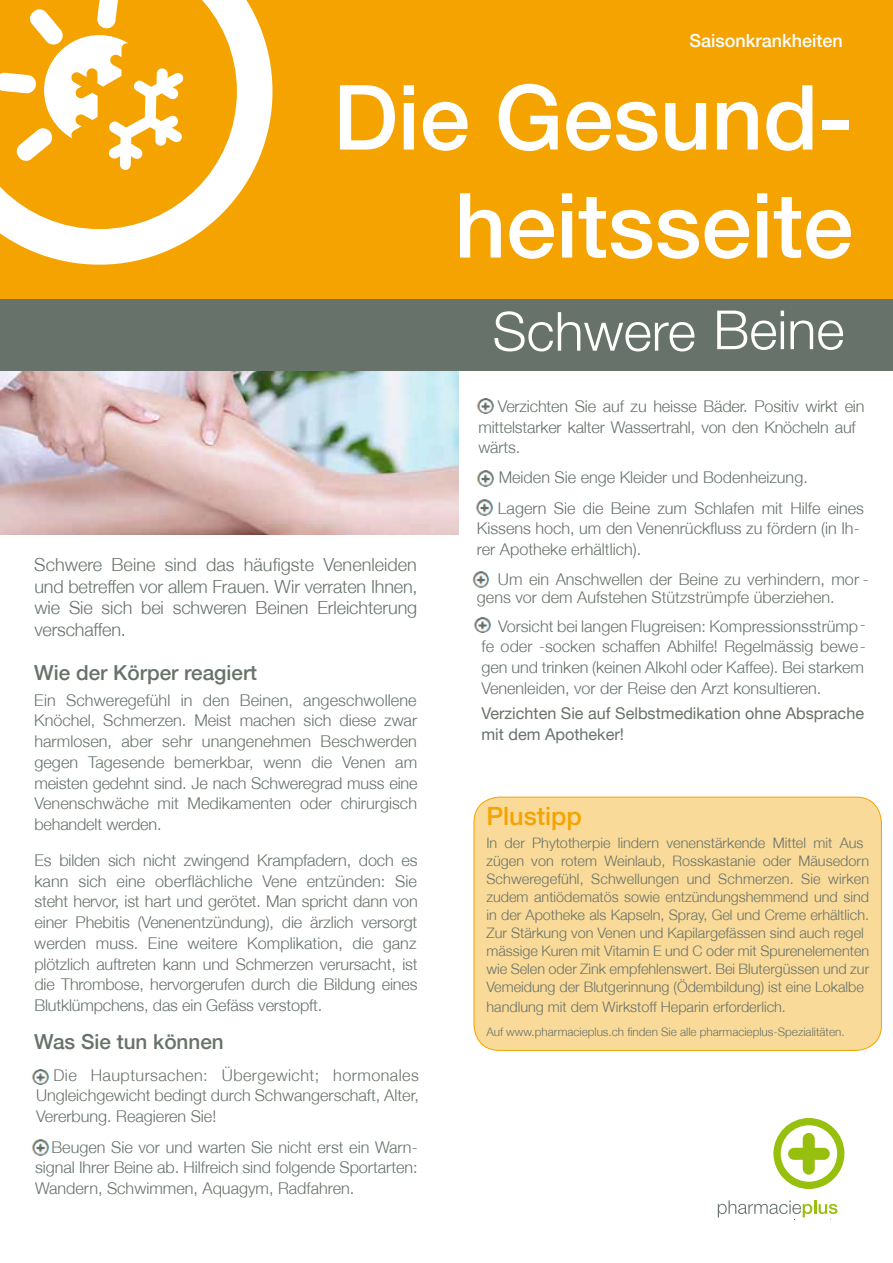
<style>
.page{position:relative;width:893px;height:1263px;background:#fff}
.page>*{position:absolute;margin:0;border:0;box-sizing:border-box;transform-origin:0 0}
.t1{font:500 90px/108px "Helvetica Neue";color:#fff;text-align:right}
.t2{font:300 54px "Helvetica Neue";color:#fff}
.t3{font:500 25.2px "Helvetica Neue";color:#f4a300}
.t4{font:500 20.7px "Helvetica Neue";color:#677269}
.t5{font:300 18px/21.6px "Helvetica Neue";letter-spacing:-.005em;color:#677269;text-align:justify}
.t6{font:500 18px "Helvetica Neue";color:#fff}
.t7{font:300 16.2px/20.7px "Helvetica Neue";color:#677269;text-align:justify}
.t8{font:16.2px/20.7px "Helvetica Neue";color:#677269}
.t9{font:300 14.4px/18px "Helvetica Neue";color:#677269}
.t10{font:300 11.7px "Helvetica Neue";color:#677269}
</style>
<div class="page">
<img style="left:0;top:370px;width:459px;height:164px">
<div style="left:0;top:0;width:893px;height:299px;background:#f4a300"></div>
<div style="left:0;top:299px;width:893px;height:71px;background:#67726b"></div>
<svg style="left:773px;top:1118px;width:71px;height:71px"></svg>
<svg style="left:718px;top:1200px;width:119px;height:20px"></svg>
<img style="left:31px;top:1069px;width:18px;height:16px">
<img style="left:476px;top:398px;width:18px;height:16px">
<img style="left:31px;top:1139px;width:18px;height:17px">
<img style="left:476px;top:470px;width:18px;height:17px">
<img style="left:475px;top:499px;width:18px;height:17px">
<img style="left:472px;top:571px;width:18px;height:17px">
<img style="left:473px;top:617px;width:18px;height:16px">
<div style="left:474px;top:797px;width:407px;height:253px;background:#fada99;border-radius:26px"></div>
<div style="left:474px;top:797px;width:408px;height:254px;border:1px solid #f4a300;border-radius:26px"></div>
<svg style="left:0;top:0;width:273px;height:265px"></svg>
<svg style="left:0;top:0;width:184px;height:170px"></svg>
<p class="t6" style="left:689px;top:30px;width:155px">Saisonkrankheiten</p>
<h1 class="t1" style="left:333px;top:63px;width:522px">Die Gesund&shy;heitsseite</h1>
<h2 class="t2" style="left:493px;top:298px;width:353px">Schwere Beine</h2>
<p class="t5" style="left:34px;top:553px;width:385px">Schwere Beine sind das häufigste Venenleiden und betreffen vor allem Frauen. Wir verraten Ihnen, wie Sie sich bei schweren Beinen Erleichterung verschaffen.</p>
<p class="t4" style="left:34px;top:660px;width:224px">Wie der Körper reagiert</p>
<p class="t7" style="left:34px;top:689px;width:385px">Ein Schweregefühl in den Beinen, angeschwollene Knöchel, Schmerzen. Meist machen sich diese zwar harmlosen, aber sehr unangenehmen Beschwerden gegen Tagesende bemerkbar, wenn die Venen am meisten gedehnt sind. Je nach Schweregrad muss eine Venenschwäche mit Medikamenten oder chirurgisch behandelt werden.</p>
<p class="t7" style="left:34px;top:849px;width:385px">Es bilden sich nicht zwingend Krampfadern, doch es kann sich eine oberflächliche Vene entzünden: Sie steht hervor, ist hart und gerötet. Man spricht dann von einer Phebitis (Venenentzündung), die ärzlich versorgt werden muss. Eine weitere Komplikation, die ganz plötzlich auftreten kann und Schmerzen verursacht, ist die Thrombose, hervorgerufen durch die Bildung eines Blutklümpchens, das ein Gefäss verstopft.</p>
<p class="t4" style="left:34px;top:1030px;width:191px">Was Sie tun können</p>
<p class="t7" style="left:36px;top:1064px;width:384px;text-indent:17px">Die Hauptursachen: Übergewicht; hormonales Ungleichgewicht bedingt durch Schwangerschaft, Alter, Vererbung. Reagieren Sie!</p>
<p class="t7" style="left:35px;top:1136px;width:384px;text-indent:16px">Beugen Sie vor und warten Sie nicht erst ein Warn&shy;signal Ihrer Beine ab. Hilfreich sind folgende Sportarten:<br>Wandern, Schwimmen, Aquagym, Radfahren.</p>
<p class="t7" style="left:478px;top:396px;width:388px;text-indent:19px">Verzichten Sie auf zu heisse Bäder. Positiv wirkt ein mittelstarker kalter Wassertrahl, von den Knöcheln auf</p>
<p class="t7" style="left:498px;top:432px;width:368px;line-height:30.2px;text-align:left;text-indent:-20px">wärts.<br>Meiden Sie enge Kleider und Bodenheizung.<br>Lagern Sie die Beine zum Schlafen mit Hilfe eines</p>
<p class="t7" style="left:477px;top:518px;width:384px">Kissens hoch, um den Venenrückfluss zu fördern (in Ih&shy;rer Apotheke erhältlich).</p>
<p class="t7" style="left:498px;top:568px;width:372px">Um ein Anschwellen der Beine zu verhindern, mor -</p>
<p class="t7" style="left:477px;top:587px;width:359px">gens vor dem Aufstehen Stützstrümpfe überziehen.</p>
<p class="t7" style="left:481px;top:636px;width:386px">fe oder -socken schaffen Abhilfe! Regelmässig bewe&shy;gen und trinken (keinen Alkohl oder Kaffee). Bei starkem Venenleiden, vor der Reise den Arzt konsultieren.</p>
<p class="t8" style="left:481px;top:703px;width:384px">Verzichten Sie auf Selbstmedikation ohne Absprache mit dem Apotheker!</p>
<p class="t7" style="left:498px;top:615px;width:369px">Vorsicht bei langen Flugreisen: Kompressionsstrümp-</p>
<h3 class="t3" style="left:486px;top:801px;width:97px">Plustipp</h3>
<p class="t9" style="left:486px;top:834px;width:384px">In der Phytotherpie lindern venenstärkende Mittel mit Aus zügen von rotem Weinlaub, Rosskastanie oder Mäusedorn Schweregefühl, Schwellungen und Schmerzen. Sie wirken zudem antiödematös sowie entzündungshemmend und sind in der Apotheke als Kapseln, Spray, Gel und Creme erhältlich.<br>Zur Stärkung von Venen und Kapilargefässen sind auch regel mässige Kuren mit Vitamin E und C oder mit Spurenelementen wie Selen oder Zink empfehlenswert. Bei Blutergüssen und zur Vemeidung der Blutgerinnung (Ödembildung) ist eine Lokalbe</p>
<p class="t9" style="left:486px;top:997px;width:301px">handlung mit dem Wirkstoff Heparin erforderlich.</p>
<p class="t10" style="left:486px;top:1024px;width:360px">Auf www.pharmacieplus.ch finden Sie alle pharmacieplus-Spezialitäten.</p>
</div>
